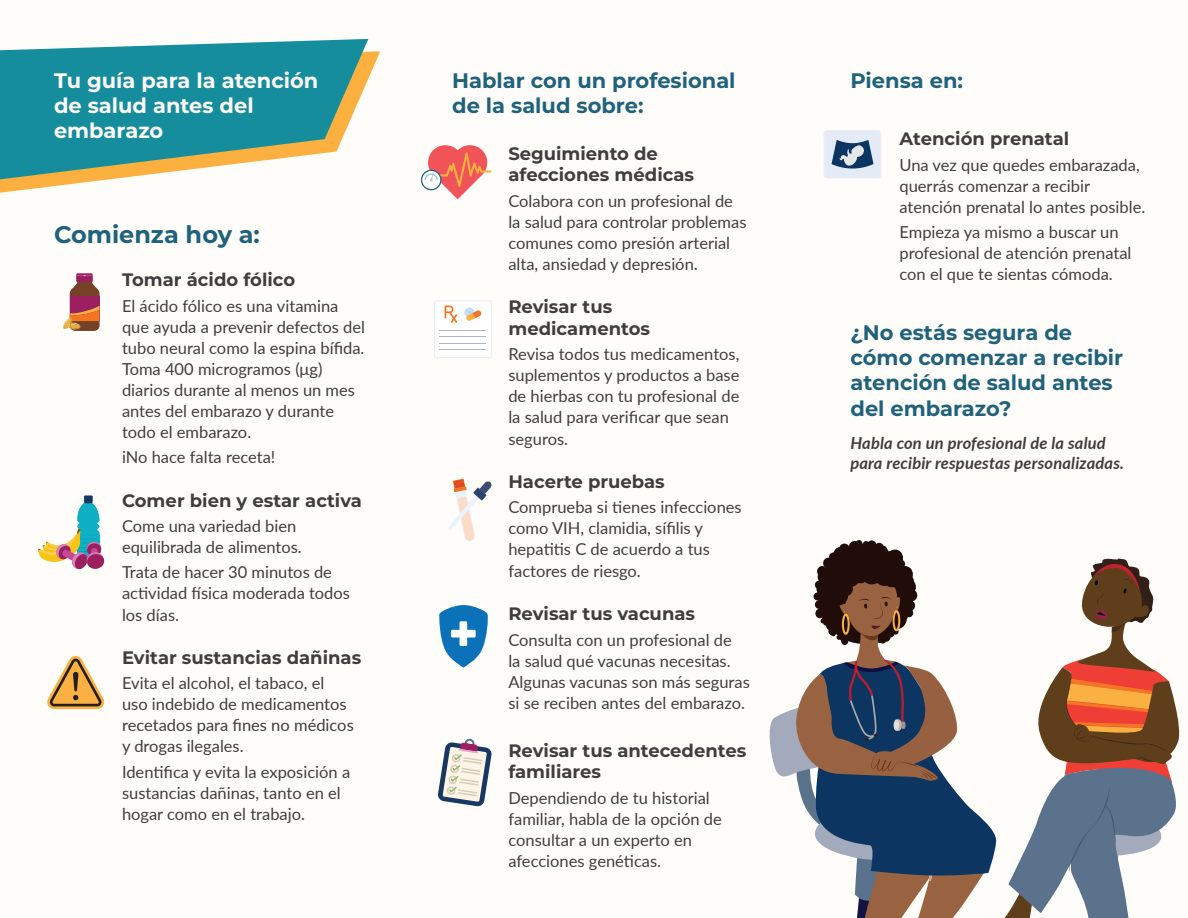
<style>
.page{position:relative;width:1188px;height:918px;background:#fefdfa}
.page>*{position:absolute;margin:0;border:0;box-sizing:border-box;transform-origin:0 0}
.t1{font:700 24px "Montserrat";color:#20617c}
.t2{font:700 21px/25.2px "Montserrat";color:#20617c}
.t3{font:700 21px/25.2px "Montserrat";color:#fdfaf5}
.t4{font:700 18px/21.6px "Montserrat";color:#3e3e3f}
.t5{font:16.5px/21.1px "Lato";color:#3e3e3f}
.t6{font:italic 700 16.5px/19.8px "Lato";letter-spacing:.01em;color:#3e3e3f}
.s1{font-size:18px}
</style>
<div class="page">
<div style="left:76px;top:273px;width:17px;height:9px;background:#9c1f60"></div>
<svg style="left:76px;top:275px;width:17px;height:1px"></svg>
<svg style="left:63px;top:282px;width:37px;height:49px"></svg>
<svg style="left:0;top:51px;width:380px;height:142px"></svg>
<svg style="left:0;top:39px;width:368px;height:140px;background:#4c9fa0"></svg>
<svg style="left:38px;top:495px;width:67px;height:74px"></svg>
<svg style="left:47px;top:656px;width:57px;height:53px"></svg>
<svg style="left:421px;top:145px;width:71px;height:54px"></svg>
<div style="left:824px;top:130px;width:57px;height:48px;background:#e5ebf6;border-radius:3px"></div>
<div style="left:824px;top:130px;width:57px;height:48px;border:1px solid #ebedf1;border-radius:3px"></div>
<svg style="left:832px;top:140px;width:42px;height:30px"></svg>
<svg style="left:839px;top:143px;width:27px;height:24px"></svg>
<svg style="left:439px;top:605px;width:49px;height:63px"></svg>
<svg style="left:448px;top:479px;width:44px;height:62px"></svg>
<div style="left:435px;top:301px;width:56px;height:57px;background:#fff"></div>
<div style="left:434px;top:301px;width:58px;height:57px;border:1px solid #ebedf1"></div>
<svg style="left:445px;top:306px;width:12px;height:17px"></svg>
<svg style="left:464px;top:307px;width:18px;height:14px"></svg>
<hr style="left:440px;top:343px;width:46px;height:1px;background:#b1b2c5">
<hr style="left:440px;top:336px;width:46px;height:1px;background:#b1b2c5">
<hr style="left:440px;top:349px;width:46px;height:1px;background:#b1b2c5">
<hr style="left:440px;top:330px;width:46px;height:1px;background:#b1b2c5">
<svg style="left:438px;top:739px;width:54px;height:68px"></svg>
<div style="left:856px;top:540px;width:6px;height:7px;background:#200d09;border-radius:50%"></div>
<svg style="left:769px;top:542px;width:411px;height:376px"></svg>
<h2 class="t3" style="left:54px;top:67px;width:266px">Tu guía para la atención de salud antes del embarazo</h2>
<h3 class="t1" style="left:54px;top:218px;width:207px">Comienza hoy a:</h3>
<p class="t4" style="left:122px;top:268px;width:175px">Tomar ácido fólico</p>
<p class="t5" style="left:122px;top:294px;width:245px">El ácido fólico es una vitamina que ayuda a prevenir defectos del tubo neural como la espina bífida.<br>Toma 400 microgramos (μg) diarios durante al menos un mes antes del embarazo y durante todo el embarazo.</p>
<p class="t5" style="left:122px;top:446px;width:155px">iNo hace falta receta!</p>
<p class="t4" style="left:122px;top:489px;width:241px">Comer bien y estar activa</p>
<p class="t5" style="left:122px;top:515px;width:181px">Come una variedad bien equilibrada de alimentos.</p>
<p class="t5" style="left:122px;top:561px;width:230px">Trata de hacer 30 minutos de actividad física moderada todos los días.</p>
<p class="t4" style="left:122px;top:646px;width:241px">Evitar sustancias dañinas</p>
<p class="t5" style="left:122px;top:672px;width:233px">Evita el alcohol, el tabaco, el uso indebido de medicamentos recetados para fines no médicos y drogas ilegales.</p>
<p class="t5" style="left:122px;top:760px;width:230px">Identifica y evita la exposición a sustancias dañinas, tanto en el hogar como en el trabajo.</p>
<h3 class="t2" style="left:452px;top:67px;width:285px">Hablar con un profesional de la salud sobre:</h3>
<h3 class="t2" style="left:850px;top:67px;width:114px">Piensa en:</h3>
<p class="t4" style="left:508px;top:142px;width:187px">Seguimiento de afecciones médicas</p>
<p class="t5" style="left:508px;top:189px;width:240px">Colabora con un profesional de la salud para controlar problemas comunes como presión arterial alta, ansiedad y depresión<span class="s1">.</span></p>
<p class="t4" style="left:508px;top:295px;width:143px">Revisar tus medicamentos</p>
<p class="t5" style="left:508px;top:343px;width:233px">Revisa todos tus medicamentos, suplementos y productos a base de hierbas con tu profesional de la salud para verificar que sean seguros.</p>
<p class="t4" style="left:508px;top:470px;width:158px">Hacerte pruebas</p>
<p class="t5" style="left:508px;top:496px;width:235px">Comprueba si tienes infecciones como VIH, clamidia, sífilis y hepatitis C de acuerdo a tus factores de riesgo.</p>
<p class="t4" style="left:508px;top:602px;width:188px">Revisar tus vacunas</p>
<p class="t5" style="left:508px;top:628px;width:243px">Consulta con un profesional de<br>la salud qué vacunas necesitas.<br>Algunas vacunas son más seguras si se reciben antes del embarazo.</p>
<p class="t4" style="left:508px;top:739px;width:239px">Revisar tus antecedentes familiares</p>
<p class="t5" style="left:508px;top:786px;width:215px">Dependiendo de tu historial familiar, habla de la opción de consultar a un experto en afecciones genéticas.</p>
<p class="t4" style="left:900px;top:127px;width:171px">Atención prenatal</p>
<p class="t5" style="left:900px;top:154px;width:247px">Una vez que quedes embarazada, querrás comenzar a recibir atención prenatal lo antes posible.</p>
<p class="t5" style="left:900px;top:221px;width:233px">Empieza ya mismo a buscar un profesional de atención prenatal con el que te sientas cómoda.</p>
<p class="t2" style="left:850px;top:319px;width:274px">¿No estás segura de cómo comenzar a recibir atención de salud antes del embarazo?</p>
<p class="t6" style="left:850px;top:432px;width:275px">Habla con un profesional de la salud para recibir respuestas personalizadas.</p>
</div>
